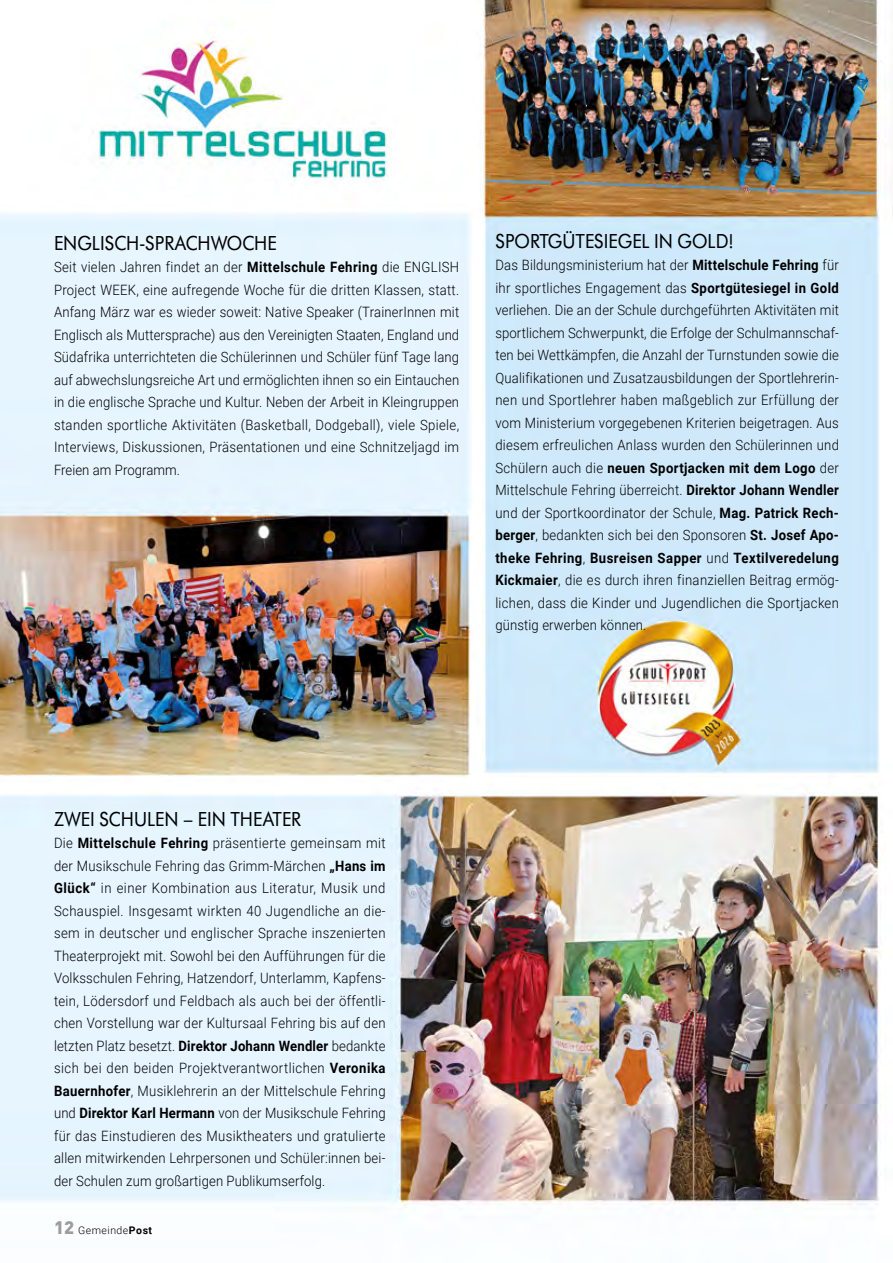
<style>
.page{position:relative;width:893px;height:1263px;background:#fff}
.page>*{position:absolute;margin:0;border:0;box-sizing:border-box;transform-origin:0 0}
.t1{font:21px "Futura SB";color:#000;scale:.92 1}
.t2{font:300 14.25px/22.5px "Roboto";letter-spacing:.01em;color:#000;text-align:justify;scale:.92 1}
.t3{font:300 10.5px "Roboto";letter-spacing:.05em;color:#000}
.s1{font-weight:700}
.s2{font-family:"DIN";font-weight:900;font-size:18px;color:#9d9d9c}
</style>
<div class="page">
<img style="left:0;top:0;width:893px;height:1210px">
<h1 class="t1" style="left:54px;top:231px;width:243px">ENGLISCH-SPRACHWOCHE</h1>
<p class="t2" style="left:54px;top:255px;width:442px">Seit vielen Jahren findet an der <span class="s1">Mittelschule Fehring</span> die ENGLISH Project WEEK, eine aufregende Woche für die dritten Klassen, statt.<br>Anfang März war es wieder soweit: Native Speaker (TrainerInnen mit Englisch als Muttersprache) aus den Vereinigten Staaten, England und Südafrika unterrichteten die Schülerinnen und Schüler fünf Tage lang auf abwechslungsreiche Art und ermöglichten ihnen so ein Eintauchen in die englische Sprache und Kultur. Neben der Arbeit in Kleingruppen standen sportliche Aktivitäten (Basketball, Dodgeball), viele Spiele, Interviews, Diskussionen, Präsentationen und eine Schnitzeljagd im Freien am Programm.</p>
<h1 class="t1" style="left:495px;top:229px;width:260px">SPORTGÜTESIEGEL IN GOLD!</h1>
<p class="t2" style="left:495px;top:253px;width:375px">Das Bildungsministerium hat der <span class="s1">Mittelschule Fehring</span> für ihr sportliches Engagement das <span class="s1">Sportgütesiegel in Gold </span>verliehen. Die an der Schule durchgeführten Aktivitäten mit sportlichem Schwerpunkt, die Erfolge der Schulmannschaf&shy;ten bei Wettkämpfen, die Anzahl der Turnstunden sowie die Qualifikationen und Zusatzausbildungen der Sportlehrerin&shy;nen und Sportlehrer haben maßgeblich zur Erfüllung der vom Ministerium vorgegebenen Kriterien beigetragen. Aus diesem erfreulichen Anlass wurden den Schülerinnen und Schülern auch die <span class="s1">neuen Sportjacken mit dem Logo</span> der Mittelschule Fehring überreicht. <span class="s1">Direktor Johann Wendler </span>und der Sportkoordinator der Schule, <span class="s1">Mag. Patrick Rech&shy;berger</span>, bedankten sich bei den Sponsoren <span class="s1">St. Josef Apo&shy;theke Fehring</span>, <span class="s1">Busreisen Sapper</span> und <span class="s1">Textilveredelung Kickmaier</span>, die es durch ihren finanziellen Beitrag ermög&shy;lichen, dass die Kinder und Jugendlichen die Sportjacken günstig erwerben können.</p>
<h1 class="t1" style="left:54px;top:807px;width:270px">ZWEI SCHULEN – EIN THEATER</h1>
<p class="t2" style="left:54px;top:831px;width:362px">Die <span class="s1">Mittelschule Fehring</span> präsentierte gemeinsam mit der Musikschule Fehring das Grimm-Märchen <span class="s1">„Hans im Glück“</span> in einer Kombination aus Literatur, Musik und Schauspiel. Insgesamt wirkten 40 Jugendliche an die&shy;sem in deutscher und englischer Sprache inszenierten Theaterprojekt mit. Sowohl bei den Aufführungen für die Volksschulen Fehring, Hatzendorf, Unterlamm, Kapfens&shy;tein, Lödersdorf und Feldbach als auch bei der öffentli&shy;chen Vorstellung war der Kultursaal Fehring bis auf den letzten Platz besetzt. <span class="s1">Direktor Johann Wendler</span> bedankte sich bei den beiden Projektverantwortlichen <span class="s1">Veronika Bauernhofer</span>, Musiklehrerin an der Mittelschule Fehring und <span class="s1">Direktor Karl Hermann</span> von der Musikschule Fehring für das Einstudieren des Musiktheaters und gratulierte allen mitwirkenden Lehrpersonen und Schüler:innen bei&shy;der Schulen zum großartigen Publikumserfolg.</p>
<p class="t3" style="left:54px;top:1222px;width:100px"><span class="s2">12</span> Gemeinde<span class="s1">Post</span></p>
</div>
